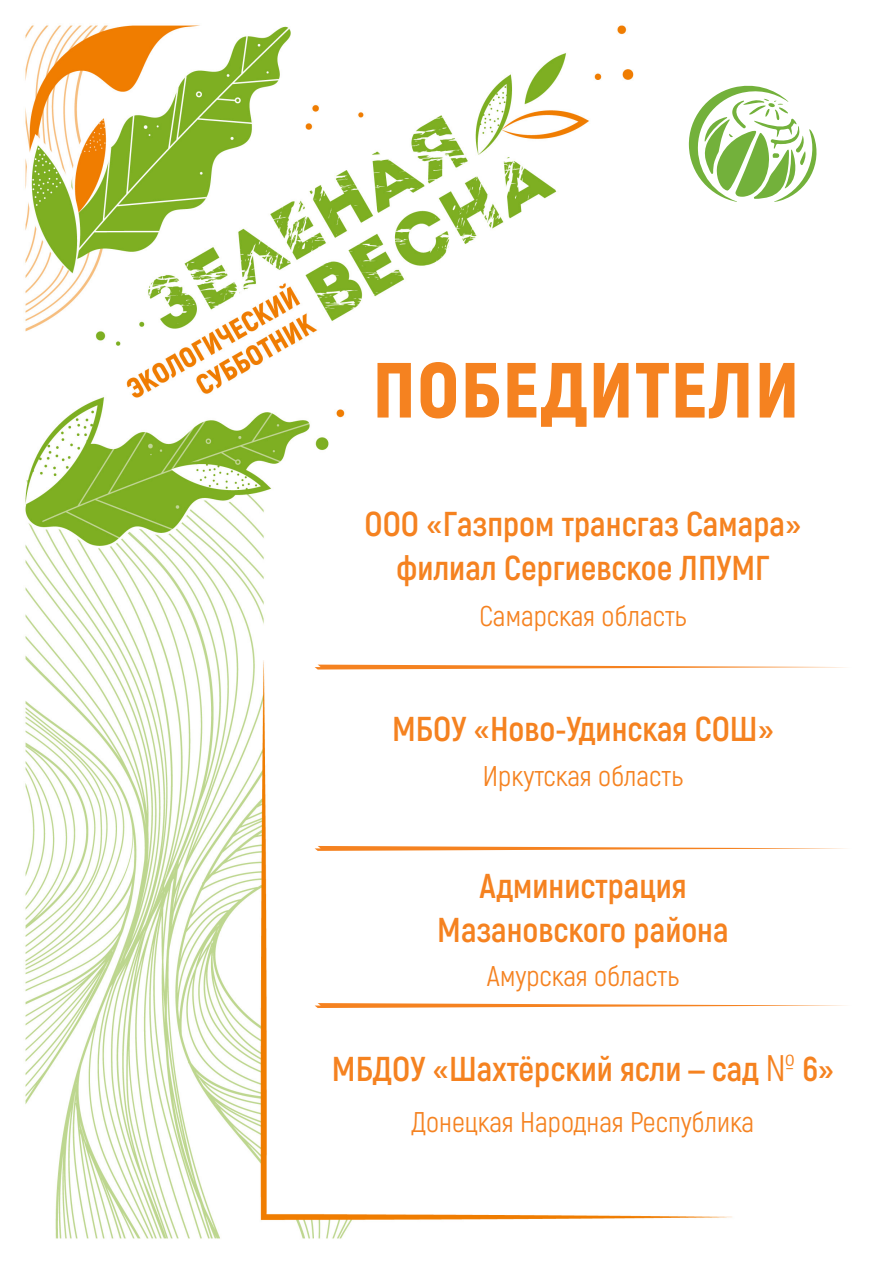
<style>
.page{position:relative;width:893px;height:1263px;background:#fff}
.page>*{position:absolute;margin:0;border:0;box-sizing:border-box;transform-origin:0 0}
.t1{font:900 78px "Akrobat";letter-spacing:.02em;color:#f58220}
.ФИО{font:700 34.5px/43.5px "Akrobat";color:#f58220;text-align:center}
.ФИО-2{font:28.5px "Akrobat";color:#f58220}
.s1{font-family:"AG Letterica";font-weight:300;font-stretch:condensed}
</style>
<div class="page">
<img style="left:25px;top:25px;width:707px;height:1214px">
<svg style="left:688px;top:82px;width:129px;height:120px"></svg>
<svg style="left:315px;top:662px;width:532px;height:10px"></svg>
<svg style="left:315px;top:843px;width:532px;height:10px"></svg>
<svg style="left:315px;top:1001px;width:532px;height:9px"></svg>
<h1 class="t1" style="left:373px;top:340px;width:428px">ПОБЕДИТЕЛИ</h1>
<p class="ФИО" style="left:364px;top:502px;width:438px">ООО «Газпром трансгаз Самара» филиал Сергиевское ЛПУМГ</p>
<p class="ФИО-2" style="left:479px;top:599px;width:208px">Самарская область</p>
<p class="ФИО" style="left:392px;top:707px;width:383px">МБОУ «Ново-Удинская СОШ»</p>
<p class="ФИО-2" style="left:483px;top:759px;width:202px">Иркутская область</p>
<p class="ФИО" style="left:437px;top:864px;width:293px">Администрация<br>Мазановского района</p>
<p class="ФИО-2" style="left:487px;top:959px;width:194px">Амурская область</p>
<p class="ФИО" style="left:332px;top:1046px;width:504px">МБДОУ «Шахтёрский ясли — сад <span class="s1">№</span> 6»</p>
<p class="ФИО-2" style="left:412px;top:1105px;width:344px">Донецкая Народная Республика</p>
</div>
